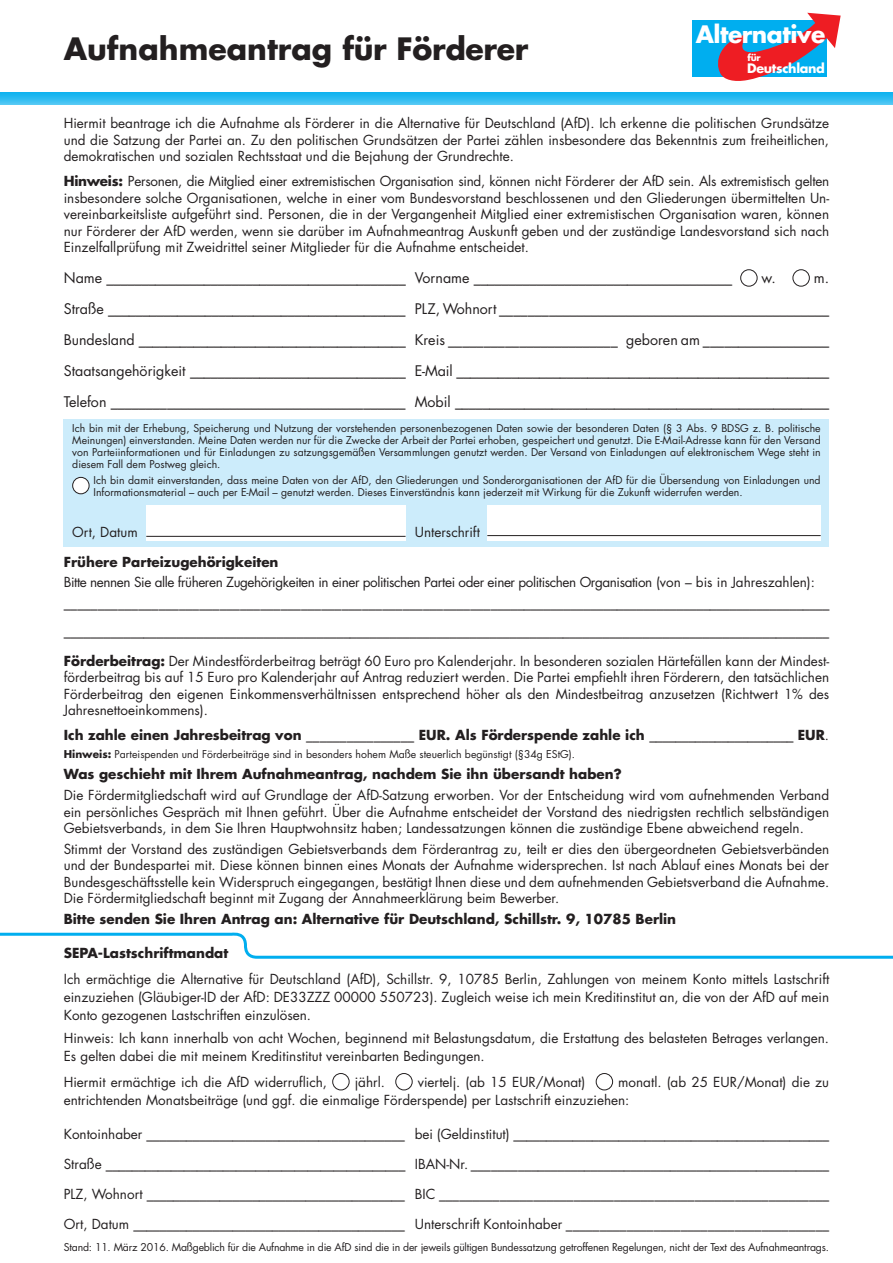
<style>
.page{position:relative;width:893px;height:1263px;background:#fff}
.page>*{position:absolute;margin:0;border:0;box-sizing:border-box;transform-origin:0 0}
.t1{font:700 30px "Futura";color:#231f20}
.t2{font:700 23.4px "Futura";letter-spacing:-.02em;color:#fff}
.t3{font:14.25px/31px "Futura";color:#231f20;text-align:justify}
.t4{font:13.5px/16.5px "Futura";color:#231f20;text-align:justify}
.t5{font:700 13.5px "Futura";color:#231f20}
.t6{font:13.5px/20.7px "Futura";letter-spacing:-.03em;color:#231f20}
.t7{font:700 12.75px "Futura";letter-spacing:-.025em;color:#fff}
.t8{font:10.5px/12px "Futura";color:#231f20;text-align:justify}
.t9{font:700 9.15px "Futura";color:#fff}
.s1{font-weight:700}
.s2{font-weight:400}
</style>
<div class="page">
<div style="left:0;top:92px;width:893px;height:13px;background:#fff;opacity:.75"></div>
<div style="left:64px;top:419px;width:765px;height:127px;background:#ccecfb"></div>
<div style="left:740px;top:269px;width:17px;height:18px;border:1px solid #231f20;border-radius:50%"></div>
<div style="left:792px;top:269px;width:18px;height:18px;border:1px solid #231f20;border-radius:50%"></div>
<svg style="left:0;top:932px;width:893px;height:27px"></svg>
<div style="left:332px;top:1073px;width:17px;height:17px;border:1px solid #231f20;border-radius:50%"></div>
<div style="left:395px;top:1073px;width:18px;height:17px;border:1px solid #231f20;border-radius:50%"></div>
<div style="left:596px;top:1073px;width:17px;height:17px;border:1px solid #231f20;border-radius:50%"></div>
<div style="left:692px;top:20px;width:135px;height:56px;background:#00aeef"></div>
<svg style="left:713px;top:13px;width:128px;height:68px"></svg>
<div style="left:73px;top:477px;width:16px;height:17px;background:#fff;border-radius:50%"></div>
<div style="left:72px;top:477px;width:17px;height:17px;border:1px solid #231f20;border-radius:50%"></div>
<div style="left:146px;top:505px;width:260px;height:36px;background:#fff"></div>
<div style="left:487px;top:505px;width:334px;height:36px;background:#fff"></div>
<hr style="left:146px;top:536px;width:260px;height:1px;background:#231f20">
<hr style="left:487px;top:535px;width:334px;height:1px;background:#231f20">
<h1 class="t1" style="left:64px;top:28px;width:466px">Aufnahmeantrag für Förderer</h1>
<h2 class="t2" style="left:696px;top:18px;width:131px">Alternative</h2>
<p class="t9" style="left:748px;top:52px;width:15px">für</p>
<p class="t7" style="left:747px;top:60px;width:79px">Deutschland</p>
<p class="t4" style="left:64px;top:115px;width:767px">Hiermit beantrage ich die Aufnahme als Förderer in die Alternative für Deutschland (AfD). Ich erkenne die politischen Grundsätze und die Satzung der Partei an. Zu den politischen Grundsätzen der Partei zählen insbesondere das Bekenntnis zum freiheitlichen, demokratischen und sozialen Rechtsstaat und die Bejahung der Grundrechte.</p>
<p class="t4" style="left:64px;top:173px;width:767px"><span class="s1">Hinweis:</span> Personen, die Mitglied einer extremistischen Organisation sind, können nicht Förderer der AfD sein. Als extremistisch gelten insbesondere solche Organisationen, welche in einer vom Bundesvorstand beschlossenen und den Gliederungen übermittelten Un&shy;vereinbarkeitsliste aufgeführt sind. Personen, die in der Vergangenheit Mitglied einer extremistischen Organisation waren, können nur Förderer der AfD werden, wenn sie darüber im Aufnahmeantrag Auskunft geben und der zuständige Landesvorstand sich nach Einzelfallprüfung mit Zweidrittel seiner Mitglieder für die Aufnahme entscheidet.</p>
<p class="t3" style="left:64px;top:262px;width:670px">Name ___________________________________________ Vorname _____________________________________</p>
<p class="t3" style="left:762px;top:262px;width:16px">w.</p>
<p class="t3" style="left:64px;top:262px;width:767px;text-indent:750px">m.<br>Straße ___________________________________________ PLZ, Wohnort _______________________________________________ Bundesland _______________________________________ Kreis ________________________ geboren am __________________ Staatsangehörigkeit _______________________________ E-Mail ______________________________________________________ Telefon __________________________________________ Mobil ______________________________________________________</p>
<p class="t8" style="left:72px;top:422px;width:750px">Ich bin mit der Erhebung, Speicherung und Nutzung der vorstehenden personenbezogenen Daten sowie der besonderen Daten (§ 3 Abs. 9 BDSG z. B. politische Meinungen) einverstanden. Meine Daten werden nur für die Zwecke der Arbeit der Partei erhoben, gespeichert und genutzt. Die E-Mail-Adresse kann für den Versand von Parteiinformationen und für Einladungen zu satzungsgemäßen Versammlungen genutzt werden. Der Versand von Einladungen auf elektronischem Wege steht in diesem Fall dem Postweg gleich.</p>
<p class="t8" style="left:94px;top:474px;width:729px">Ich bin damit einverstanden, dass meine Daten von der AfD, den Gliederungen und Sonderorganisationen der AfD für die Übersendung von Einladungen und<br>Informationsmaterial – auch per E-Mail – genutzt werden. Dieses Einverständnis kann jederzeit mit Wirkung für die Zukunft widerrufen werden.</p>
<p class="t4" style="left:72px;top:524px;width:67px">Ort, Datum</p>
<p class="t4" style="left:415px;top:524px;width:67px">Unterschrift</p>
<p class="t5" style="left:64px;top:552px;width:216px">Frühere Parteizugehörigkeiten</p>
<p class="t6" style="left:64px;top:572px;width:767px">Bitte nennen Sie alle früheren Zugehörigkeiten in einer politischen Partei oder einer politischen Organisation (von – bis in Jahreszahlen): __________________________________________________________________________________________________________________</p>
<p class="t4" style="left:64px;top:617px;width:767px;line-height:29.2px">___________________________________________________________________________________________________________________<br><span class="s1">Förderbeitrag:</span> Der Mindestförderbeitrag beträgt 60 Euro pro Kalenderjahr. In besonderen sozialen Härtefällen kann der Mindest-</p>
<p class="t4" style="left:64px;top:669px;width:767px">förderbeitrag bis auf 15 Euro pro Kalenderjahr auf Antrag reduziert werden. Die Partei empfiehlt ihren Förderern, den tatsächlichen Förderbeitrag den eigenen Einkommensverhältnissen entsprechend höher als den Mindestbeitrag anzusetzen (Richtwert 1% des Jahresnettoeinkommens).</p>
<p class="t5" style="left:64px;top:726px;width:767px">Ich zahle einen Jahresbeitrag von ________________ EUR. Als Förderspende zahle ich ______________________ EUR<span class="s2">.</span></p>
<p class="t8" style="left:64px;top:748px;width:513px"><span class="s1">Hinweis:</span> Parteispenden und Förderbeiträge sind in besonders hohem Maße steuerlich begünstigt (§34g EStG).</p>
<p class="t5" style="left:64px;top:765px;width:559px">Was geschieht mit Ihrem Aufnahmeantrag, nachdem Sie ihn übersandt haben?</p>
<p class="t4" style="left:64px;top:786px;width:767px">Die Fördermitgliedschaft wird auf Grundlage der AfD-Satzung erworben. Vor der Entscheidung wird vom aufnehmenden Verband ein persönliches Gespräch mit Ihnen geführt. Über die Aufnahme entscheidet der Vorstand des niedrigsten rechtlich selbständigen Gebietsverbands, in dem Sie Ihren Hauptwohnsitz haben; Landessatzungen können die zuständige Ebene abweichend regeln.</p>
<p class="t4" style="left:64px;top:840px;width:767px">Stimmt der Vorstand des zuständigen Gebietsverbands dem Förderantrag zu, teilt er dies den übergeordneten Gebietsverbänden und der Bundespartei mit. Diese können binnen eines Monats der Aufnahme widersprechen. Ist nach Ablauf eines Monats bei der Bundesgeschäftsstelle kein Widerspruch eingegangen, bestätigt Ihnen diese und dem aufnehmenden Gebietsverband die Aufnahme.<br>Die Fördermitgliedschaft beginnt mit Zugang der Annahmeerklärung beim Bewerber.</p>
<p class="t5" style="left:64px;top:909px;width:614px">Bitte senden Sie Ihren Antrag an: Alternative für Deutschland, Schillstr. 9, 10785 Berlin</p>
<p class="t5" style="left:64px;top:943px;width:166px">SEPA-Lastschriftmandat</p>
<p class="t4" style="left:64px;top:970px;width:767px;line-height:18px">Ich ermächtige die Alternative für Deutschland (AfD), Schillstr. 9, 10785 Berlin, Zahlungen von meinem Konto mittels Lastschrift einzuziehen (Gläubiger-ID der AfD: DE33ZZZ 00000 550723). Zugleich weise ich mein Kreditinstitut an, die von der AfD auf mein Konto gezogenen Lastschriften einzulösen.</p>
<p class="t4" style="left:64px;top:1028px;width:767px;line-height:18px">Hinweis: Ich kann innerhalb von acht Wochen, beginnend mit Belastungsdatum, die Erstattung des belasteten Betrages verlangen.<br>Es gelten dabei die mit meinem Kreditinstitut vereinbarten Bedingungen.</p>
<p class="t4" style="left:64px;top:1074px;width:265px">Hiermit ermächtige ich die AfD widerruflich,</p>
<p class="t4" style="left:355px;top:1074px;width:32px">jährl.</p>
<p class="t4" style="left:418px;top:1074px;width:169px">viertelj. (ab 15 EUR/Monat)</p>
<p class="t4" style="left:64px;top:1073px;width:767px;line-height:18px;text-indent:554px">monatl. (ab 25 EUR/Monat) die zu entrichtenden Monatsbeiträge (und ggf. die einmalige Förderspende) per Lastschrift einzuziehen:</p>
<p class="t4" style="left:64px;top:1126px;width:767px">Kontoinhaber _______________________________________ bei (Geldinstitut) ________________________________________________</p>
<p class="t4" style="left:64px;top:1156px;width:767px">Straße ______________________________________________ IBAN-Nr. ______________________________________________________</p>
<p class="t4" style="left:64px;top:1186px;width:767px">PLZ, Wohnort _______________________________________ BIC __________________________________________________________</p>
<p class="t4" style="left:64px;top:1216px;width:767px">Ort, Datum _________________________________________ Unterschrift Kontoinhaber _______________________________________</p>
<p class="t8" style="left:64px;top:1241px;width:767px">Stand: 11. März 2016. Maßgeblich für die Aufnahme in die AfD sind die in der jeweils gültigen Bundessatzung getroffenen Regelungen, nicht der Text des Aufnahmeantrags.</p>
</div>
